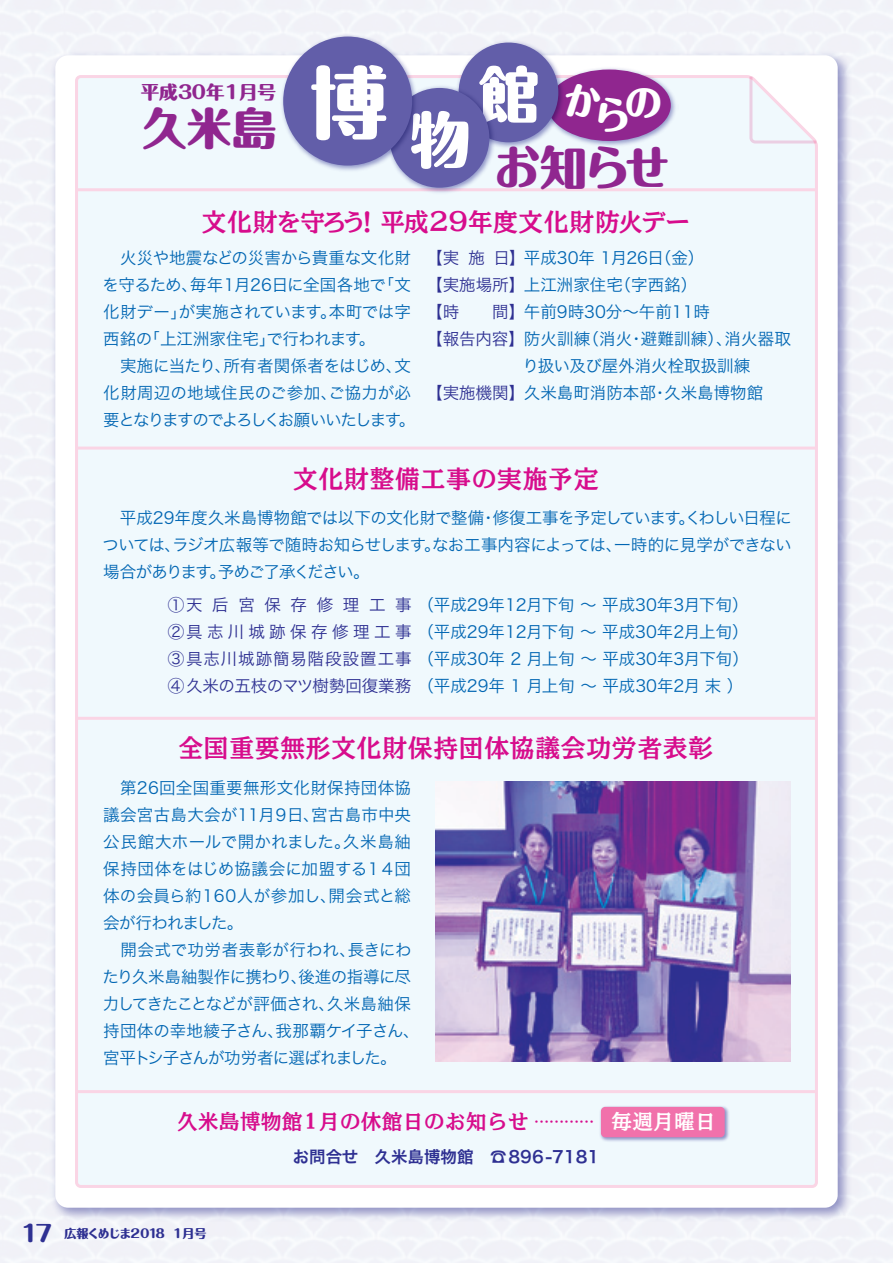
<style>
.page{position:relative;width:893px;height:1263px;background:#fff}
.page>*{position:absolute;margin:0;border:0;box-sizing:border-box;transform-origin:0 0}
.t1{font:800 78.45px "Maru Fo Pro";color:#fff}
.t2{font:800 60.6px "Maru Fo Pro";color:#fff}
.t3{font:800 46.2px "Maru Fo Pro";color:#90268f}
.t4{font:800 43.95px "Maru Fo Pro";color:#90268f}
.t5{font:800 37.35px "Maru Fo Pro";color:#fff}
.t6{font:25.5px "PS NOW MB 90 pv RKSJ H";color:#d70c8c}
.t7{font:25.5px "PS NOW MB 90 pv RKSJ H";letter-spacing:-.07em;color:#d70c8c}
.t8{font:800 22.5px "Maru Fo Pro";color:#2e3092}
.t9{font:21px "PS NOW MB 90 pv RKSJ H";color:#d70c8c}
.t10{font:21px "PS NOW MB 90 pv RKSJ H";color:#fff}
.t11{font:800 18.15px "Maru Fo Pro";color:#90268f}
.t12{font:16.5px/27px "Hira Kaku Pro W3";color:#0166b3}
.t13{font:16.5px/27px "Hira Kaku Pro W3";letter-spacing:-.035em;color:#0166b3}
.t14{font:16.5px/27px "Hira Kaku Pro W3";letter-spacing:.02em;color:#0166b3;text-align:right}
.t15{font:16.5px/27px "Hira Kaku Pro W3";letter-spacing:-.07em;color:#0166b3}
.t16{font:16.5px/27px "Hira Kaku Pro W3";letter-spacing:-.075em;color:#0166b3}
.t17{font:16.5px "Hira Kaku Pro W6";color:#2e3092}
.t18{font:16.5px "Hira Kaku Pro W3";letter-spacing:-.06em;color:#0166b3}
.t19{font:16.5px/27px "Hira Kaku Pro W3";letter-spacing:-.09em;color:#0166b3}
.t20{font:16.5px "Hira Kaku Pro W3";letter-spacing:.01em;color:#2e3092}
.t21{font:16.5px "Hira Kaku Pro W3";letter-spacing:-.025em;color:#0166b3}
.t22{font:15px "PS NOW MB 90 pv RKSJ H";color:#d70c8c}
.t23{font:800 12px "Maru Fo Pro";letter-spacing:-.08em;color:#2e3092}
.s1{color:#2e3092}
.s2{color:#0166b3}
</style>
<div class="page">
<img style="left:47px;top:47px;width:808px;height:1178px">
<div style="left:55px;top:55px;width:783px;height:1153px;background:#fff;border-radius:13px"></div>
<div style="left:75px;top:75px;width:743px;height:1113px;background:#f0f9fd"></div>
<svg style="left:749px;top:77px;width:67px;height:66px"></svg>
<img style="left:436px;top:781px;width:355px;height:281px">
<img style="left:598px;top:1104px;width:132px;height:38px">
<div style="left:601px;top:1107px;width:124px;height:30px;background:#f171ab;border-radius:4px"></div>
<hr style="left:77px;top:188px;width:739px;height:3px;background:#fad5e5">
<img style="left:566px;top:68px;width:112px;height:81px">
<div style="left:547px;top:70px;width:124px;height:71px;background:#90268f;border-radius:50%"></div>
<img style="left:453px;top:37px;width:113px;height:113px">
<div style="left:459px;top:43px;width:99px;height:99px;background:#625ea9;border-radius:50%"></div>
<img style="left:385px;top:83px;width:112px;height:113px">
<div style="left:390px;top:88px;width:99px;height:100px;background:#625ea9;border-radius:50%"></div>
<img style="left:278px;top:31px;width:142px;height:142px">
<div style="left:283px;top:37px;width:129px;height:129px;background:#625ea9;border-radius:50%"></div>
<hr style="left:77px;top:447px;width:739px;height:3px;background:#fad5e5">
<hr style="left:77px;top:717px;width:739px;height:3px;background:#fad5e5">
<hr style="left:77px;top:1090px;width:739px;height:3px;background:#fad5e5">
<p class="t11" style="left:141px;top:78px;width:137px">平成30年1月号</p>
<h3 class="t4" style="left:142px;top:93px;width:136px">久米島</h3>
<h1 class="t1" style="left:310px;top:40px;width:232px">博 <sup>館</sup></h1>
<h3 class="t5" style="left:564px;top:73px;width:100px">からの</h3>
<h3 class="t3" style="left:493px;top:131px;width:179px">お知らせ</h3>
<h2 class="t2" style="left:410px;top:91px;width:62px">物</h2>
<h3 class="t6" style="left:355px;top:209px;width:337px">！平成29年度文化財防火デー</h3>
<h3 class="t7" style="left:202px;top:209px;width:166px">文化財を守ろう</h3>
<p class="t12" style="left:103px;top:243px;width:309px;text-align:right">　火災や地震などの災害から貴重な文化財「文</p>
<p class="t12" style="left:190px;top:270px;width:198px">毎年1月26日に全国各地で</p>
<p class="t13" style="left:179px;top:270px;width:234px;text-indent:-76px">を守るため、<br>が実施されています本町では字</p>
<p class="t12" style="left:103px;top:297px;width:85px">化財デー」</p>
<p class="t12" style="left:320px;top:297px;width:18px">。</p>
<p class="t12" style="left:143px;top:324px;width:134px">「上江洲家住宅」</p>
<p class="t12" style="left:103px;top:324px;width:50px">西銘の</p>
<p class="t12" style="left:267px;top:324px;width:110px">で行われます。</p>
<p class="t14" style="left:223px;top:351px;width:189px">所有者関係者をはじめ文、</p>
<p class="t12" style="left:103px;top:351px;width:130px">　実施に当たり、</p>
<p class="t15" style="left:103px;top:378px;width:314px">化財周辺の地域住民のご参加、<br>要となりますのでよろしくお願いいたします。</p>
<p class="t12" style="left:328px;top:378px;width:84px">ご協力が必</p>
<p class="t20" style="left:426px;top:243px;width:60px">【実施</p>
<p class="t12" style="left:615px;top:243px;width:91px;text-indent:-121px"><span class="s1">日【</span>平成30年 1月26 （日金(（字西銘(</p>
<p class="t12" style="left:426px;top:270px;width:285px"><span class="s1">【実施場所【</span>上江洲家住宅<br><span class="s1">【時　　間【</span>午前9時30分～午前11時</p>
<p class="t20" style="left:426px;top:324px;width:166px">【報告内容【<span class="s2">防火訓練</span></p>
<p class="t12" style="left:523px;top:351px;width:229px">り扱い及び屋外消火栓取扱訓練</p>
<p class="t12" style="left:664px;top:378px;width:100px">久米島博物館</p>
<p class="t12" style="left:582px;top:324px;width:51px">（消火</p>
<p class="t12" style="left:641px;top:324px;width:93px">避難訓練）、</p>
<p class="t12" style="left:724px;top:324px;width:68px">消火器取</p>
<p class="t12" style="left:628px;top:324px;width:18px">・</p>
<p class="t12" style="left:426px;top:378px;width:231px"><span class="s1">【実施機関【</span>久米島町消防本部</p>
<p class="t12" style="left:652px;top:378px;width:18px">・</p>
<h3 class="t6" style="left:293px;top:466px;width:307px">文化財整備工事の実施予定</h3>
<p class="t12" style="left:103px;top:503px;width:383px">　平成29年度久米島博物館では以下の文化財で整備</p>
<p class="t18" style="left:493px;top:503px;width:301px">修復工事を予定していますくわしい日程に</p>
<p class="t12" style="left:480px;top:503px;width:18px">・</p>
<p class="t12" style="left:679px;top:503px;width:18px">。</p>
<p class="t13" style="left:103px;top:530px;width:521px">ついてはラジオ広報等で随時お知らせしますなお工事内容によっては、</p>
<p class="t21" style="left:614px;top:530px;width:179px">一時的に見学ができない</p>
<p class="t12" style="left:424px;top:530px;width:18px">。</p>
<p class="t19" style="left:103px;top:530px;width:268px;text-indent:61px">、<br>場合があります予めご了承ください。</p>
<p class="t12" style="left:210px;top:557px;width:18px">。</p>
<p class="t12" style="left:168px;top:590px;width:582px"><span class="s1">①天后宮保存修理工<br>②具志川城跡保存修理工事</span>（平成29年12月下旬～平成30年2月上旬( <span class="s1">③具志川城跡簡易階段設置工事</span>（平成30年 2 月上旬～平成30年3月下旬( <span class="s1">④久米の五枝のマツ樹勢回復業務</span>（平成29年 1 月上旬～平成30年2月末 (</p>
<p class="t12" style="left:395px;top:590px;width:355px"><span class="s1">事</span>（平成29年12月下旬～平成30年3月下旬(</p>
<h3 class="t6" style="left:178px;top:735px;width:537px">全国重要無形文化財保持団体協議会功労者表彰</h3>
<p class="t14" style="left:103px;top:773px;width:309px">　第26回全国重要無形文化財保持団体協宮古島市中央</p>
<p class="t12" style="left:103px;top:800px;width:218px">議会宮古島大会が11月９日、</p>
<p class="t12" style="left:343px;top:827px;width:70px">久米島紬</p>
<p class="t12" style="left:103px;top:827px;width:249px">公民館大ホールで開かれました。</p>
<p class="t12" style="left:103px;top:854px;width:309px">保持団体をはじめ協議会に加盟する１４団</p>
<p class="t12" style="left:329px;top:881px;width:84px">開会式と総</p>
<p class="t12" style="left:103px;top:881px;width:235px">体の会員ら約160人が参加し、会が行われました。</p>
<p class="t12" style="left:103px;top:935px;width:310px">　開会式で功労者表彰が行われ、<br>たり久米島紬製作に携わり後進の指導に尽</p>
<p class="t12" style="left:348px;top:935px;width:65px">長きにわ</p>
<p class="t12" style="left:291px;top:962px;width:18px">、</p>
<p class="t16" style="left:276px;top:989px;width:146px;text-indent:-173px">力してきたことなどが評価され、<br>我那覇ケイ子さん、</p>
<p class="t12" style="left:327px;top:989px;width:86px">久米島紬保</p>
<p class="t13" style="left:103px;top:1016px;width:295px">持団体の幸地綾子さん、<br>宮平トシ子さんが功労者に選ばれました。</p>
<p class="t9" style="left:177px;top:1111px;width:353px">久米島博物館1月の休館日のお知らせ</p>
<p class="t17" style="left:490px;top:1141px;width:111px">☎896-7181</p>
<p class="t22" style="left:534px;top:1114px;width:61px">…………</p>
<p class="t17" style="left:293px;top:1141px;width:182px">お問合せ　久米島博物館</p>
<p class="t10" style="left:611px;top:1111px;width:106px">毎週月曜日</p>
<h3 class="t8" style="left:21px;top:1215px;width:33px">17</h3>
<p class="t23" style="left:53px;top:1223px;width:114px">　広報くめじま2018</p>
<p class="t23" style="left:173px;top:1223px;width:35px">1月号</p>
</div>
